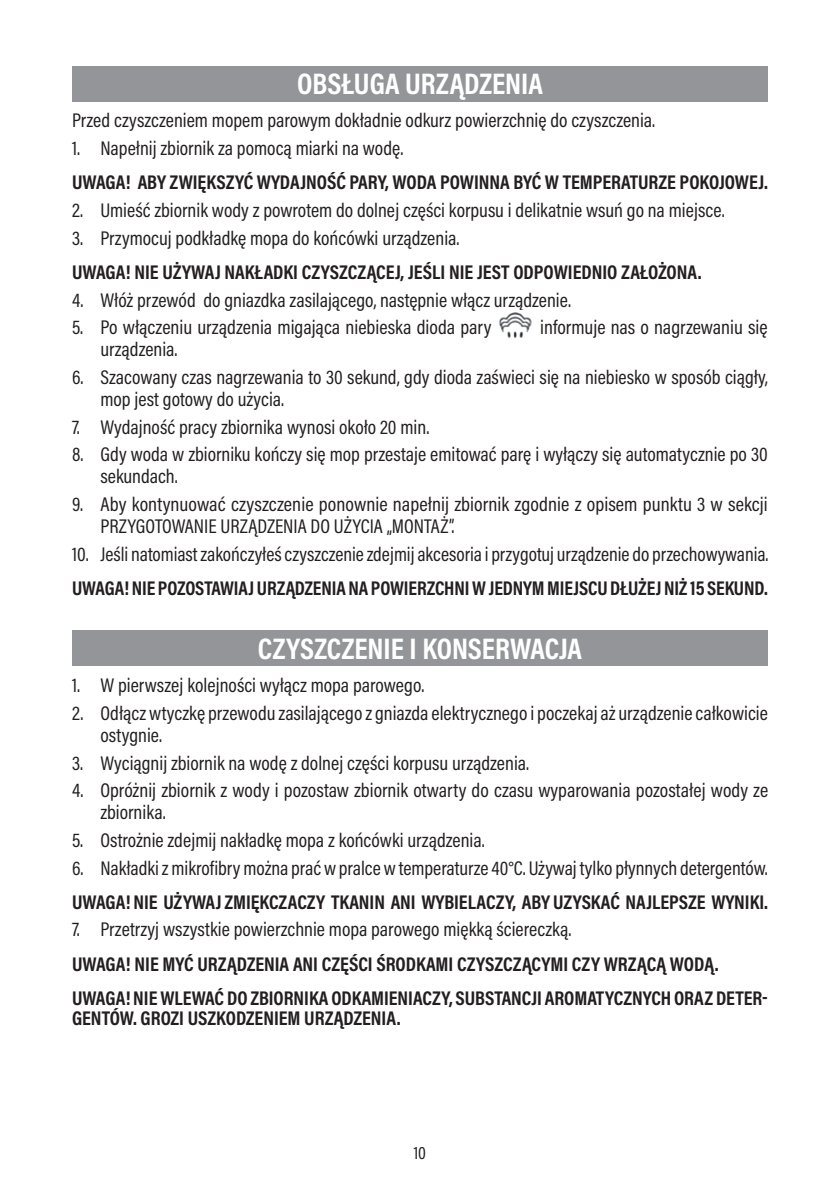
<style>
.page{position:relative;width:840px;height:1191px;background:#fff}
.page>*{position:absolute;margin:0;border:0;box-sizing:border-box;transform-origin:0 0}
.t1{font:700 30px "Acumin Pro Cond";color:#fff}
.t2{font:20px/22px "Acumin Pro Cond";color:#231f20}
.t3{font:700 20px "Acumin Pro Cond";color:#231f20}
.t4{font:18px "Acumin Pro Cond";color:#231f20}
</style>
<div class="page">
<div style="left:72px;top:66px;width:695px;height:36px;background:#939598"></div>
<div style="left:72px;top:630px;width:695px;height:35px;background:#939598"></div>
<img style="left:499px;top:312px;width:33px;height:26px">
<h1 class="t1" style="left:297px;top:64px;width:247px">OBSŁUGA URZĄDZENIA</h1>
<p class="t2" style="left:72px;top:109px;width:584px">Przed czyszczeniem mopem parowym dokładnie odkurz powierzchnię do czyszczenia.</p>
<p class="t2" style="left:72px;top:137px;width:332px">1. Napełnij zbiornik za pomocą miarki na wodę.</p>
<p class="t3" style="left:72px;top:169px;width:23px">UWAGA</p>
<p class="t3" style="left:125px;top:169px;width:175px">! ABY ZWI ĘKSZYĆ WYDAJNO</p>
<p class="t3" style="left:327px;top:169px;width:124px">ŚĆ PARY, WO DAPOWINNA</p>
<p class="t3" style="left:513px;top:169px;width:60px">BYĆ W TEMPERATURZE</p>
<p class="t3" style="left:679px;top:169px;width:11px">POKOJOWEJ</p>
<p class="t3" style="left:763px;top:169px;width:5px">.</p>
<p class="t2" style="left:72px;top:199px;width:653px">2. Umieść zbiornik wody z powrotem do dolnej części korpusu i delikatnie wsuń go na miejsce.</p>
<p class="t2" style="left:72px;top:226px;width:388px">3. Przymocuj podkładkę mopa do końcówki urządzenia.</p>
<p class="t3" style="left:72px;top:259px;width:23px">UWAGA</p>
<p class="t3" style="left:125px;top:259px;width:214px">! NIE UŻYWAJ NAKŁADKI CZYSZCZĄCEJ</p>
<p class="t3" style="left:400px;top:259px;width:86px">, JEŚLINIE JEST</p>
<p class="t3" style="left:513px;top:259px;width:31px">ODPOWIE</p>
<p class="t3" style="left:581px;top:259px;width:78px">DNIO ZAŁOŻONA</p>
<p class="t3" style="left:697px;top:259px;width:5px">.</p>
<p class="t2" style="left:72px;top:288px;width:500px">4. Włóż przewód do gniazdka zasilającego, następnie włącz urządzenie.</p>
<p class="t2" style="left:72px;top:316px;width:420px">5. Po włączeniu urządzenia migająca niebieska dioda pary</p>
<p class="t2" style="left:540px;top:316px;width:229px">informuje nas o nagrzewaniu się</p>
<p class="t2" style="left:100px;top:338px;width:78px">urządzenia.</p>
<p class="t2" style="left:100px;top:365px;width:668px;text-indent:-28px">6. Szacowany czas nagrzewania to 30 sekund, gdy dioda zaświeci się na niebiesko w sposób ciągły, mop jest gotowy do użycia.</p>
<p class="t2" style="left:72px;top:415px;width:358px">7. Wydajność pracy zbiornika wynosi około 20 min.</p>
<p class="t2" style="left:100px;top:443px;width:668px;text-indent:-28px">8. Gdy woda w zbiorniku kończy się mop przestaje emitować parę i wyłączy się automatycznie po 30 sekundach.</p>
<p class="t2" style="left:100px;top:492px;width:668px;text-indent:-28px">9. Aby kontynuować czyszczenie ponownie napełnij zbiornik zgodnie z opisem punktu 3 w sekcji<br>PRZYGOTOWANIE URZĄDZENIA DO UŻYCIA „MONTAŻ”.</p>
<p class="t2" style="left:72px;top:542px;width:697px">10. Jeśli natomiast zakończyłeś czyszczenie zdejmij akcesoria i przygotuj urządzenie do przechowywania.</p>
<p class="t3" style="left:72px;top:575px;width:96px">UWAGA! NIE POZOSTAWIAJ</p>
<p class="t3" style="left:257px;top:575px;width:11px">URZĄ</p>
<p class="t3" style="left:295px;top:575px;width:19px">DZENIA</p>
<p class="t3" style="left:348px;top:575px;width:33px">NA POWIERZCHNI</p>
<p class="t3" style="left:472px;top:575px;width:165px">W JEDNYM MIEJSCU DŁUŻEJ</p>
<p class="t3" style="left:663px;top:575px;width:54px">NIŻ 15 SEKUN</p>
<p class="t3" style="left:754px;top:575px;width:15px">D.</p>
<h1 class="t1" style="left:258px;top:628px;width:325px">CZYSZCZENIE I KONSERWACJA</h1>
<p class="t2" style="left:72px;top:674px;width:353px">1. W pierwszej kolejności wyłącz mopa parowego.</p>
<p class="t2" style="left:100px;top:701px;width:668px;text-indent:-28px">2. Odłącz wtyczkę przewodu zasilającego z gniazda elektrycznego i poczekaj aż urządzenie całkowicie ostygnie.</p>
<p class="t2" style="left:72px;top:751px;width:458px">3. Wyciągnij zbiornik na wodę z dolnej części korpusu urządzenia.</p>
<p class="t2" style="left:100px;top:779px;width:669px;text-indent:-28px">4. Opróżnij zbiornik z wody i pozostaw zbiornik otwarty do czasu wyparowania pozostałej wody ze zbiornika.</p>
<p class="t2" style="left:72px;top:828px;width:414px">5. Ostrożnie zdejmij nakładkę mopa z końcówki urządzenia.</p>
<p class="t2" style="left:72px;top:856px;width:697px">6. Nakładki z mikrofibry można prać w pralce w temperaturze 40°C. Używaj tylko płynnych detergentów.</p>
<p class="t3" style="left:72px;top:888px;width:23px">UWAGA</p>
<p class="t3" style="left:125px;top:888px;width:145px">! NIE UŻYWAJ ZMIĘKCZACZ</p>
<p class="t3" style="left:316px;top:888px;width:25px">Y TKANIN</p>
<p class="t3" style="left:390px;top:888px;width:280px">ANI WYBIE LACZY, ABY UZYSKAĆ NAJ LEPSZE</p>
<p class="t3" style="left:711px;top:888px;width:58px">WYNIKI .</p>
<p class="t2" style="left:72px;top:918px;width:500px">7. Przetrzyj wszystkie powierzchnie mopa parowego miękką ściereczką.</p>
<p class="t3" style="left:72px;top:950px;width:137px">UWAGA! NIE MYĆ URZĄ</p>
<p class="t3" style="left:236px;top:950px;width:20px">DZENIA</p>
<p class="t3" style="left:293px;top:950px;width:133px">ANI CZĘŚCI ŚRODKAMI</p>
<p class="t3" style="left:457px;top:950px;width:39px">CZYSZCZĄC</p>
<p class="t3" style="left:541px;top:950px;width:74px">YMI CZY WRZĄCĄ</p>
<p class="t3" style="left:669px;top:950px;width:50px">WO DĄ.</p>
<p class="t3" style="left:72px;top:984px;width:188px">UWAGA! NIE WLEWAĆ DO ZBIORNIKA</p>
<p class="t3" style="left:331px;top:984px;width:31px">ODKAMIENIACZ</p>
<p class="t3" style="left:441px;top:984px;width:24px">Y, SUBSTANCJI</p>
<p class="t3" style="left:544px;top:984px;width:11px">AROMAT</p>
<p class="t3" style="left:605px;top:984px;width:80px">YCZNYCH ORAZ</p>
<p class="t3" style="left:715px;top:984px;width:20px">DETER</p>
<p class="t3" style="left:761px;top:984px;width:7px">-</p>
<p class="t3" style="left:72px;top:1004px;width:11px">GENT</p>
<p class="t3" style="left:110px;top:1004px;width:50px">ÓW. GROZI</p>
<p class="t3" style="left:188px;top:1004px;width:11px">USZKO</p>
<p class="t3" style="left:236px;top:1004px;width:20px">DZENIEM</p>
<p class="t3" style="left:304px;top:1004px;width:11px">URZĄ</p>
<p class="t3" style="left:343px;top:1004px;width:20px">DZENIA</p>
<p class="t3" style="left:396px;top:1004px;width:5px">.</p>
<p class="t4" style="left:413px;top:1141px;width:14px">10</p>
</div>
